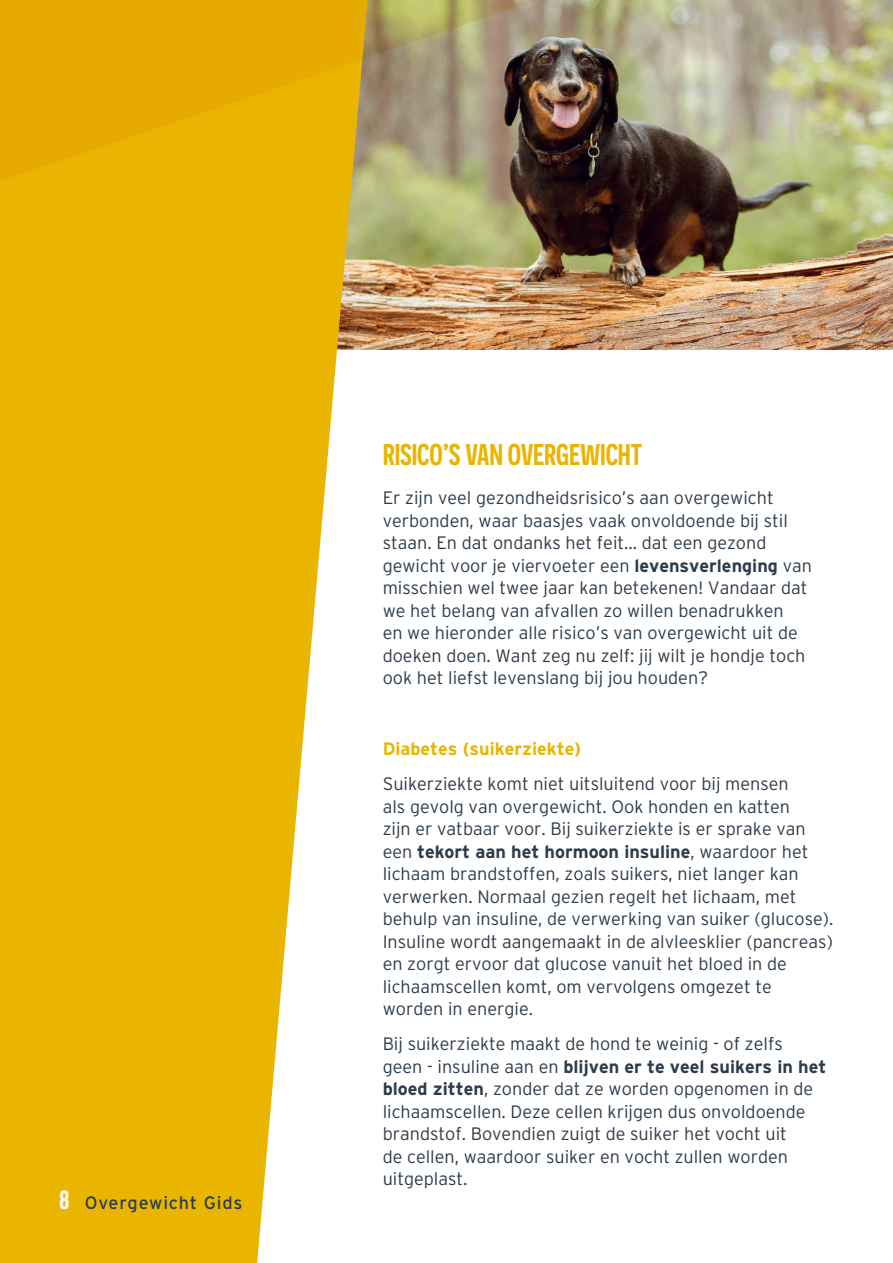
<style>
.page{position:relative;width:893px;height:1263px;background:#fff}
.page>*{position:absolute;margin:0;border:0;box-sizing:border-box;transform-origin:0 0}
.t1{font:600 30px "Novecentosanscondensed";letter-spacing:-.01em;color:#eab500}
.t2{font:300 18px/22.5px "Interstate";color:#2d3c4b}
.t3{font:700 18px "Interstate";color:#eab500}
.t4{font:18px "Interstate";letter-spacing:.045em;color:#2d3c4b}
.s1{font-family:"Veneer";font-size:25.5px;color:#fff}
.s2{font-weight:700}
</style>
<div class="page">
<img style="left:369px;top:0;width:524px;height:350px">
<svg style="left:0;top:188px;width:369px;height:1075px;fill:#eab500"></svg>
<svg style="left:0;top:0;width:601px;height:188px;background:#c39b28"></svg>
<p class="t4" style="left:60px;top:1192px;width:184px"><span class="s1">8</span> Overgewicht Gids</p>
<h1 class="t1" style="left:383px;top:437px;width:261px">RISICO’S VAN OVERGEWICHT</h1>
<p class="t2" style="left:383px;top:486px;width:431px">Er zijn veel gezondheidsrisico’s aan overgewicht verbonden, waar baasjes vaak onvoldoende bij stil staan. En dat ondanks het feit… dat een gezond gewicht voor je viervoeter een <span class="s2">levensverlenging</span> van misschien wel twee jaar kan betekenen! Vandaar dat we het belang van afvallen zo willen benadrukken<br>en we hieronder alle risico’s van overgewicht uit de doeken doen. Want zeg nu zelf: jij wilt je hondje toch ook het liefst levenslang bij jou houden?</p>
<p class="t3" style="left:383px;top:738px;width:200px">Diabetes (suikerziekte)</p>
<p class="t2" style="left:383px;top:772px;width:452px">Suikerziekte komt niet uitsluitend voor bij mensen<br>als gevolg van overgewicht. Ook honden en katten<br>zijn er vatbaar voor. Bij suikerziekte is er sprake van een <span class="s2">tekort aan het hormoon insuline</span>, waardoor het lichaam brandstoffen, zoals suikers, niet langer kan verwerken. Normaal gezien regelt het lichaam, met behulp van insuline, de verwerking van suiker (glucose).<br>Insuline wordt aangemaakt in de alvleesklier (pancreas) en zorgt ervoor dat glucose vanuit het bloed in de lichaamscellen komt, om vervolgens omgezet te worden in energie.</p>
<p class="t2" style="left:383px;top:1033px;width:445px">Bij suikerziekte maakt de hond te weinig - of zelfs geen - insuline aan en <span class="s2">blijven er te veel suikers in het bloed zitten</span>, zonder dat ze worden opgenomen in de lichaamscellen. Deze cellen krijgen dus onvoldoende brandstof. Bovendien zuigt de suiker het vocht uit<br>de cellen, waardoor suiker en vocht zullen worden uitgeplast.</p>
</div>
